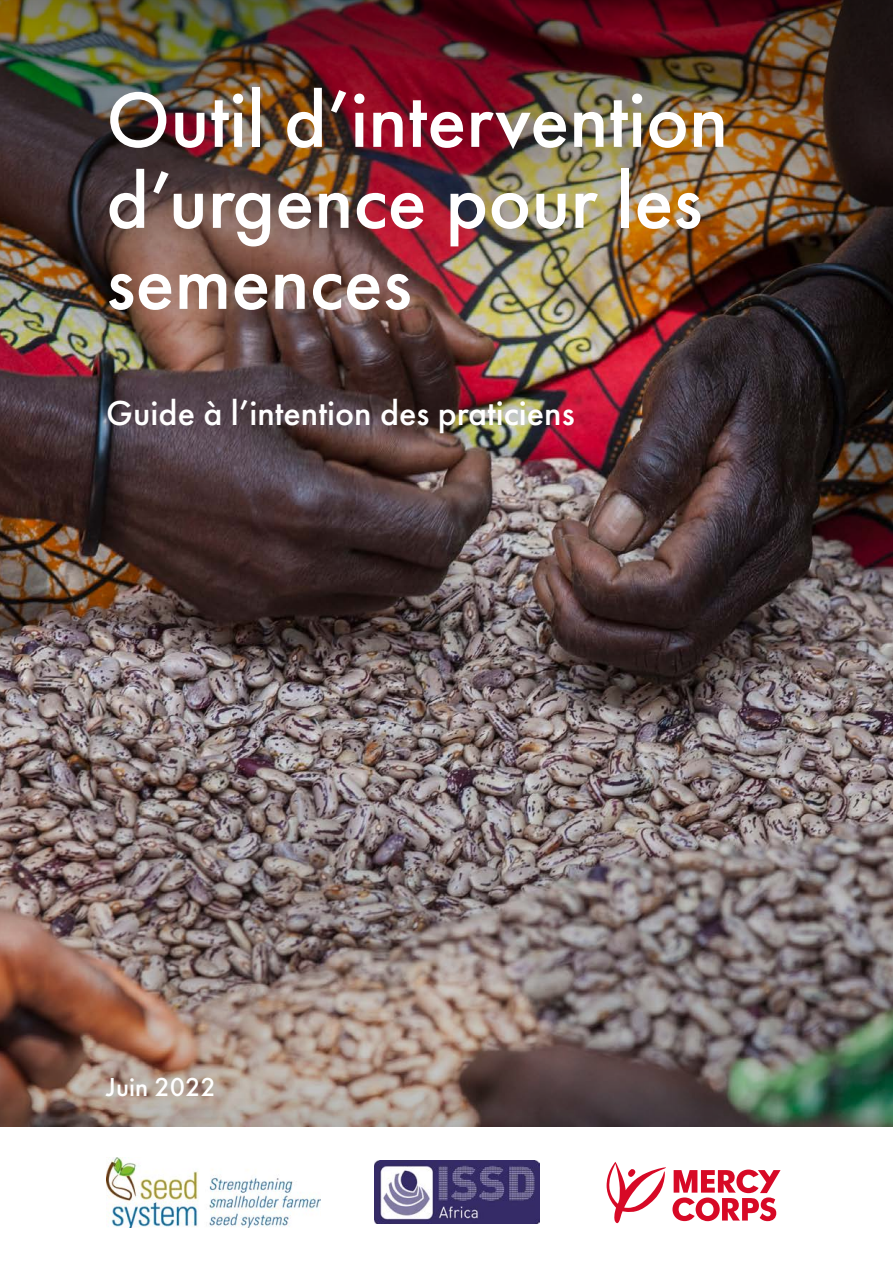
<style>
.page{position:relative;width:893px;height:1263px;background:#fff}
.page>*{position:absolute;margin:0;border:0;box-sizing:border-box;transform-origin:0 0}
.title-main{font:500 81px/81px "Futura PT";color:#fff}
.title-sub{font:500 36px "Futura PT";color:#fff}
.title-date{font:500 27px "Futura PT";color:#fff}
</style>
<div class="page">
<img style="left:106px;top:1157px;width:214px;height:70px">
<img style="left:374px;top:1160px;width:166px;height:64px">
<img style="left:0;top:427px;width:893px;height:259px">
<img style="left:0;top:0;width:893px;height:427px">
<img style="left:0;top:686px;width:893px;height:440px">
<svg style="left:607px;top:1162px;width:59px;height:61px"></svg>
<svg style="left:672px;top:1169px;width:108px;height:52px"></svg>
<p class="title-main" style="left:106px;top:79px;width:623px">Outil d’intervention d’urgence pour les semences</p>
<p class="title-sub" style="left:106px;top:391px;width:470px">Guide à l’intention des praticiens</p>
<p class="title-date" style="left:106px;top:1071px;width:111px">Juin 2022</p>
</div>
